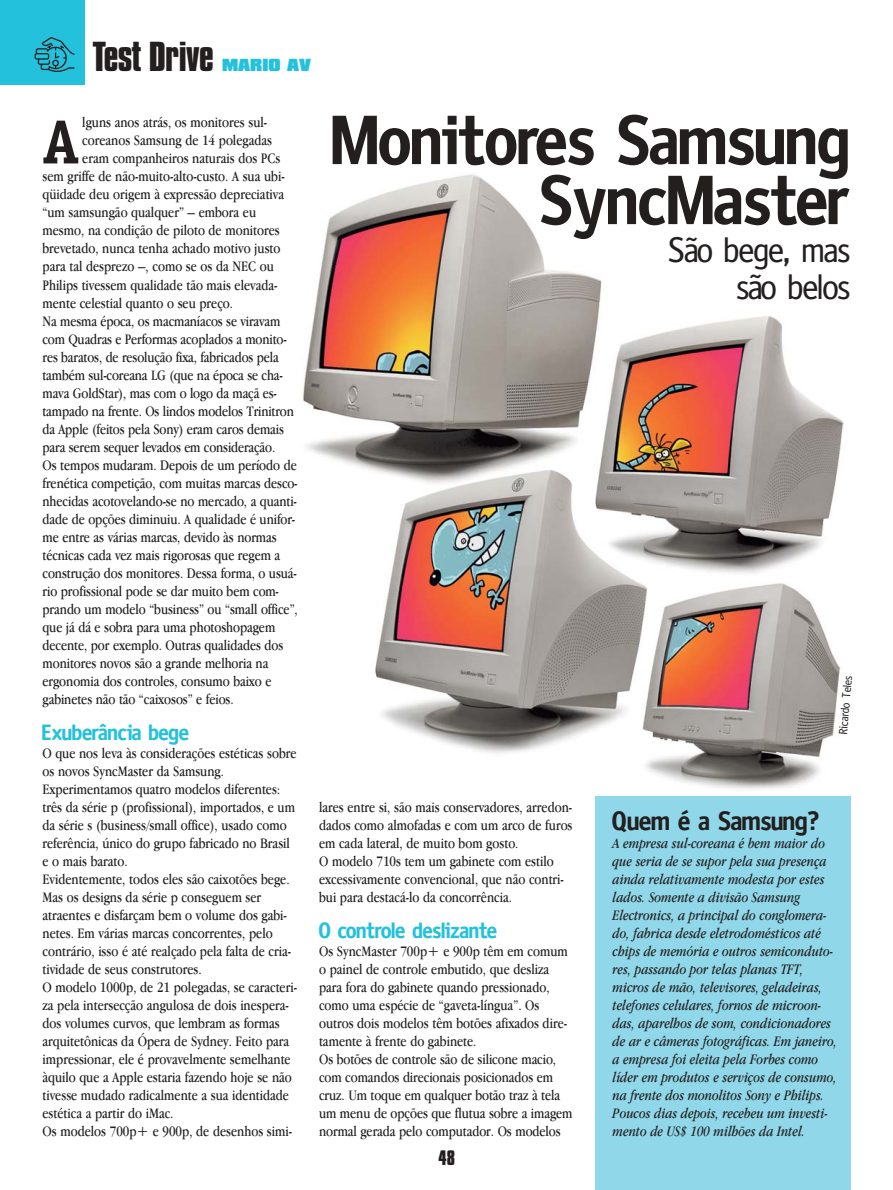
<style>
.page{position:relative;width:893px;height:1190px;background:#fff}
.page>*{position:absolute;margin:0;border:0;box-sizing:border-box;transform-origin:0 0}
.t1{font:700 70.5px/60px "Oficina";color:#231f1f;text-align:right}
.t2{font:700 62.4px "Oficina Serifada";color:#231f1f;scale:.93 1}
.t3{font:36px/37.5px "Oficina";letter-spacing:-.01em;color:#231f1f;text-align:right}
.t4{font:700 36px "Compacta BT";letter-spacing:-.015em;color:#231f1f}
.t5{font:700 27px "Oficina";color:#231f1f}
.t6{font:700 22.5px "Oficina";color:#23c1dc}
.t7{font:700 18px "Compacta BT";color:#231f1f}
.t8{font:15px/18px "Macmania Garamond Normal";color:#231f1f}
.t9{font:italic 15px/18px "Macmania Garamond Normal";color:#231f1f}
.t10{font:900 15px "Compacta BT";color:#23c1dc}
.t11{font:12px "Oficina";color:#231f1f}
</style>
<div class="page">
<img style="left:303px;top:174px;width:540px;height:615px">
<div style="left:0;top:0;width:85px;height:85px;background:#23c1dc"></div>
<svg style="left:35px;top:37px;width:40px;height:35px"></svg>
<div style="left:595px;top:796px;width:255px;height:394px;background:#8fd7e9"></div>
<h3 class="t4" style="left:92px;top:41px;width:123px">Test Drive</h3>
<p class="t10" style="left:222px;top:58px;width:91px">MARIO AV</p>
<h2 class="t2" style="left:43px;top:119px;width:41px">A</h2>
<p class="t8" style="left:82px;top:115px;width:186px">lguns anos atrás, os monitores sul-</p>
<p class="t8" style="left:82px;top:133px;width:191px">coreanos Samsung de 14 polegadas</p>
<p class="t8" style="left:82px;top:151px;width:199px">eram companheiros naturais dos PCs</p>
<p class="t8" style="left:43px;top:169px;width:244px">sem griffe de não-muito-alto-custo. A sua ubi-</p>
<p class="t8" style="left:43px;top:187px;width:243px">qüidade deu origem à expressão depreciativa</p>
<p class="t8" style="left:43px;top:205px;width:215px">“um samsungão qualquer” – embora eu</p>
<p class="t8" style="left:43px;top:223px;width:239px">mesmo, na condição de piloto de monitores</p>
<p class="t8" style="left:43px;top:241px;width:239px">brevetado, nunca tenha achado motivo justo</p>
<p class="t8" style="left:43px;top:259px;width:233px">para tal desprezo –, como se os da NEC ou</p>
<p class="t8" style="left:43px;top:277px;width:236px">Philips tivessem qualidade tão mais elevada-</p>
<p class="t8" style="left:43px;top:295px;width:192px">mente celestial quanto o seu preço.</p>
<p class="t8" style="left:43px;top:313px;width:239px">Na mesma época, os macmaníacos se viravam</p>
<p class="t8" style="left:43px;top:331px;width:246px">com Quadras e Performas acoplados a monito-</p>
<p class="t8" style="left:43px;top:349px;width:238px">res baratos, de resolução fixa, fabricados pela</p>
<p class="t8" style="left:43px;top:367px;width:242px">também sul-coreana LG (que na época se cha-</p>
<p class="t8" style="left:43px;top:385px;width:236px">mava GoldStar), mas com o logo da maçã es-</p>
<p class="t8" style="left:43px;top:403px;width:253px">tampado na frente. Os lindos modelos Trinitron</p>
<p class="t8" style="left:43px;top:421px;width:243px">da Apple (feitos pela Sony) eram caros demais</p>
<p class="t8" style="left:43px;top:439px;width:234px">para serem sequer levados em consideração.</p>
<p class="t8" style="left:43px;top:457px;width:256px">Os tempos mudaram. Depois de um período de</p>
<p class="t8" style="left:43px;top:475px;width:256px">frenética competição, com muitas marcas desco-</p>
<p class="t8" style="left:43px;top:493px;width:256px">nhecidas acotovelando-se no mercado, a quanti-</p>
<p class="t8" style="left:43px;top:511px;width:254px">dade de opções diminuiu. A qualidade é unifor-</p>
<p class="t8" style="left:43px;top:529px;width:236px">me entre as várias marcas, devido às normas</p>
<p class="t8" style="left:43px;top:547px;width:239px">técnicas cada vez mais rigorosas que regem a</p>
<p class="t8" style="left:43px;top:565px;width:256px">construção dos monitores. Dessa forma, o usuá-</p>
<p class="t8" style="left:43px;top:583px;width:238px">rio profissional pode se dar muito bem com-</p>
<p class="t8" style="left:43px;top:601px;width:257px">prando um modelo “business” ou “small office”,</p>
<p class="t8" style="left:43px;top:619px;width:234px">que já dá e sobra para uma photoshopagem</p>
<p class="t8" style="left:43px;top:637px;width:242px">decente, por exemplo. Outras qualidades dos</p>
<p class="t8" style="left:43px;top:655px;width:227px">monitores novos são a grande melhoria na</p>
<p class="t8" style="left:43px;top:673px;width:230px">ergonomia dos controles, consumo baixo e</p>
<p class="t8" style="left:43px;top:691px;width:193px">gabinetes não tão “caixosos” e feios.</p>
<h3 class="t6" style="left:43px;top:724px;width:148px">Exuberância bege</h3>
<p class="t8" style="left:43px;top:745px;width:256px">O que nos leva às considerações estéticas sobre os novos SyncMaster da Samsung.<br>Experimentamos quatro modelos diferentes: três da série p (profissional), importados, e um da série s (business/small office), usado como referência, único do grupo fabricado no Brasil e o mais barato.<br>Evidentemente, todos eles são caixotões bege.<br>Mas os designs da série p conseguem ser atraentes e disfarçam bem o volume dos gabi&shy;netes. Em várias marcas concorrentes, pelo contrário, isso é até realçado pela falta de cria&shy;tividade de seus construtores.<br>O modelo 1000p, de 21 polegadas, se caracteri&shy;za pela intersecção angulosa de dois inespera&shy;dos volumes curvos, que lembram as formas arquitetônicas da Ópera de Sydney. Feito para impressionar, ele é provavelmente semelhante àquilo que a Apple estaria fazendo hoje se não tivesse mudado radicalmente a sua identidade estética a partir do iMac.<br>Os modelos 700p+ e 900p, de desenhos simi-</p>
<h1 class="t1" style="left:332px;top:116px;width:519px">Monitores Samsung<br>SyncMaster</h1>
<h3 class="t3" style="left:669px;top:234px;width:183px">São bege, mas são belos</h3>
<p class="t8" style="left:319px;top:799px;width:255px">lares entre si, são mais conservadores, arredon&shy;dados como almofadas e com um arco de furos em cada lateral, de muito bom gosto.<br>O modelo 710s tem um gabinete com estilo excessivamente convencional, que não contri&shy;bui para destacá-lo da concorrência.</p>
<h3 class="t6" style="left:319px;top:922px;width:180px">O controle deslizante</h3>
<p class="t8" style="left:319px;top:943px;width:255px">Os SyncMaster 700p+ e 900p têm em comum o painel de controle embutido, que desliza para fora do gabinete quando pressionado, como uma espécie de “gaveta-língua”. Os outros dois modelos têm botões afixados dire&shy;tamente à frente do gabinete.<br>Os botões de controle são de silicone macio, com comandos direcionais posicionados em cruz. Um toque em qualquer botão traz à tela um menu de opções que flutua sobre a imagem normal gerada pelo computador. Os modelos</p>
<p class="t7" style="left:438px;top:1149px;width:18px">48</p>
<p class="t11" style="left:838px;top:733px;width:60px;rotate:-85deg">Ricardo Teles</p>
<h3 class="t5" style="left:612px;top:811px;width:208px">Quem é a Samsung?</h3>
<p class="t9" style="left:612px;top:835px;width:226px">A empresa sul-coreana é bem maior do que seria de se supor pela sua presença ainda relativamente modesta por estes lados. Somente a divisão Samsung Electronics, a principal do conglomera&shy;do, fabrica desde eletrodomésticos até chips de memória e outros semiconduto&shy;res, passando por telas planas TFT, micros de mão, televisores, geladeiras, telefones celulares, fornos de microon&shy;das, aparelhos de som, condicionadores de ar e câmeras fotográficas. Em janeiro, a empresa foi eleita pela Forbes como líder em produtos e serviços de consumo, na frente dos monolitos Sony e Philips.<br>Poucos dias depois, recebeu um investi&shy;mento de US$ 100 milhões da Intel.</p>
</div>
